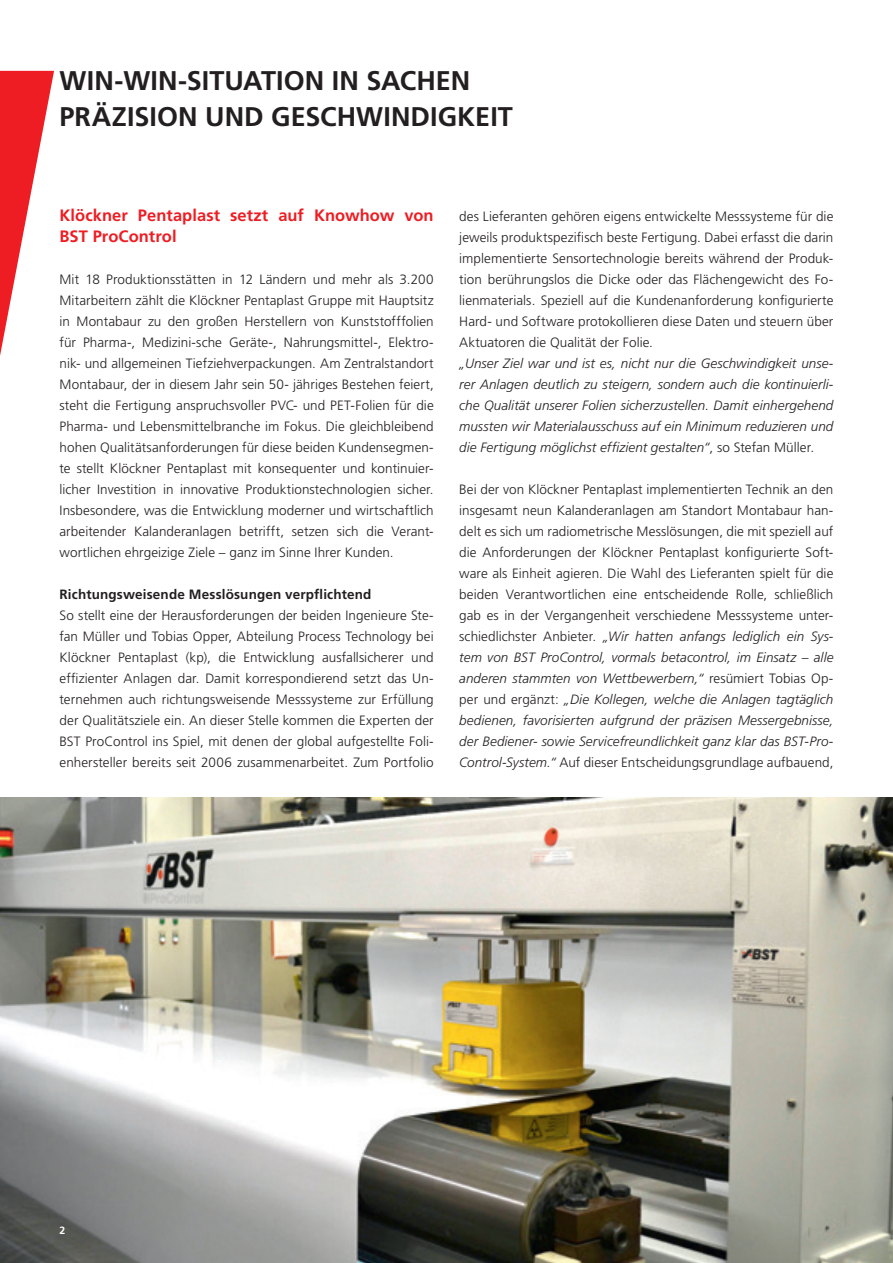
<style>
.page{position:relative;width:893px;height:1263px;background:#fff}
.page>*{position:absolute;margin:0;border:0;box-sizing:border-box;transform-origin:0 0}
.t1{font:700 27px/36.8px "Frutiger";color:#231f20}
.t2{font:700 16.5px/21px "Frutiger";letter-spacing:.005em;color:#ee1d23}
.t3{font:300 13.5px/21px "Frutiger";letter-spacing:.005em;color:#231f20;text-align:justify}
.t4{font:italic 300 13.5px/21px "Frutiger";letter-spacing:.005em;color:#231f20;text-align:justify}
.t5{font:700 13.5px "Frutiger";letter-spacing:.015em;color:#231f20}
.t6{font:700 10.5px "Frutiger";color:#fff}
.s1{font-style:normal}
.s2{font-style:italic}
</style>
<div class="page">
<img style="left:0;top:798px;width:893px;height:465px">
<svg style="left:0;top:71px;width:54px;height:285px"></svg>
<h1 class="t1" style="left:60px;top:62px;width:455px">WIN-WIN-SITUATION IN SACHEN<br>PRÄZISION UND GESCHWINDIGKEIT</h1>
<p class="t2" style="left:60px;top:205px;width:376px">Klöckner Pentaplast setzt auf Knowhow von<br>BST ProControl</p>
<p class="t3" style="left:60px;top:269px;width:376px">Mit 18 Produktionsstätten in 12 Ländern und mehr als 3.200<br>Mitarbeitern zählt die Klöckner Pentaplast Gruppe mit Hauptsitz in Montabaur zu den großen Herstellern von Kunststofffolien für Pharma-, Medizini-sche Geräte-, Nahrungsmittel-, Elektro&shy;nik- und allgemeinen Tiefziehverpackungen. Am Zentralstandort Montabaur, der in diesem Jahr sein 50- jähriges Bestehen feiert, steht die Fertigung anspruchsvoller PVC- und PET-Folien für die Pharma- und Lebensmittelbranche im Fokus. Die gleichbleibend hohen Qualitätsanforderungen für diese beiden Kundensegmen&shy;te stellt Klöckner Pentaplast mit konsequenter und kontinuier&shy;licher Investition in innovative Produktionstechnologien sicher.<br>Insbesondere, was die Entwicklung moderner und wirtschaftlich arbeitender Kalanderanlagen betrifft, setzen sich die Verant&shy;wortlichen ehrgeizige Ziele – ganz im Sinne Ihrer Kunden.</p>
<p class="t5" style="left:60px;top:586px;width:313px">Richtungsweisende Messlösungen verpflichtend</p>
<p class="t3" style="left:60px;top:605px;width:376px">So stellt eine der Herausforderungen der beiden Ingenieure Ste&shy;fan Müller und Tobias Opper, Abteilung Process Technology bei Klöckner Pentaplast (kp), die Entwicklung ausfallsicherer und effizienter Anlagen dar. Damit korrespondierend setzt das Un&shy;ternehmen auch richtungsweisende Messsysteme zur Erfüllung der Qualitätsziele ein. An dieser Stelle kommen die Experten der BST ProControl ins Spiel, mit denen der global aufgestellte Foli&shy;enhersteller bereits seit 2006 zusammenarbeitet. Zum Portfolio</p>
<p class="t3" style="left:459px;top:206px;width:376px">des Lieferanten gehören eigens entwickelte Messsysteme für die jeweils produktspezifisch beste Fertigung. Dabei erfasst die darin implementierte Sensortechnologie bereits während der Produk&shy;tion berührungslos die Dicke oder das Flächengewicht des Fo&shy;lienmaterials. Speziell auf die Kundenanforderung konfigurierte Hard- und Software protokollieren diese Daten und steuern über Aktuatoren die Qualität der Folie.</p>
<p class="t4" style="left:459px;top:353px;width:376px">„Unser Ziel war und ist es, nicht nur die Geschwindigkeit unse&shy;rer Anlagen deutlich zu steigern, sondern auch die kontinuierli&shy;che Qualität unserer Folien sicherzustellen. Damit einhergehend mussten wir Materialausschuss auf ein Minimum reduzieren und die Fertigung möglichst effizient gestalten“<span class="s1">, so Stefan Müller.</span></p>
<p class="t3" style="left:459px;top:479px;width:376px">Bei der von Klöckner Pentaplast implementierten Technik an den insgesamt neun Kalanderanlagen am Standort Montabaur han&shy;delt es sich um radiometrische Messlösungen, die mit speziell auf die Anforderungen der Klöckner Pentaplast konfigurierte Soft&shy;ware als Einheit agieren. Die Wahl des Lieferanten spielt für die beiden Verantwortlichen eine entscheidende Rolle, schließlich gab es in der Vergangenheit verschiedene Messsysteme unter&shy;schiedlichster Anbieter. <span class="s2">„Wir hatten anfangs lediglich ein Sys&shy;tem von BST ProControl, vormals betacontrol, im Einsatz – alle anderen stammten von Wettbewerbern,“</span> resümiert Tobias Op&shy;per und ergänzt: <span class="s2">„Die Kollegen, welche die Anlagen tagtäglich bedienen, favorisierten aufgrund der präzisen Messergebnisse, der Bediener- sowie Servicefreundlichkeit ganz klar das BST-Pro-Control-System.“</span> Auf dieser Entscheidungsgrundlage aufbauend,</p>
<p class="t6" style="left:60px;top:1224px;width:7px">2</p>
</div>
